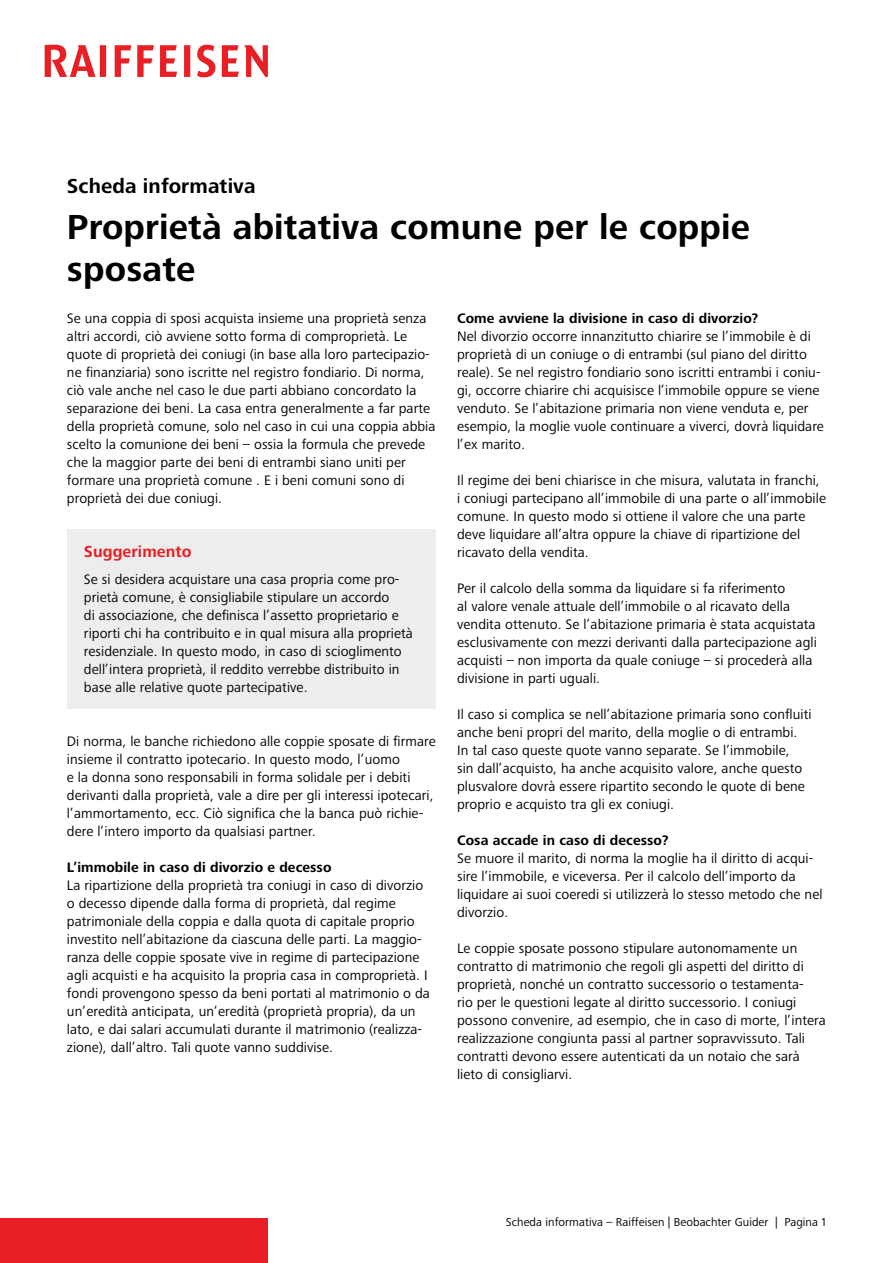
<style>
.page{position:relative;width:893px;height:1263px;background:#fff}
.page>*{position:absolute;margin:0;border:0;box-sizing:border-box;transform-origin:0 0}
.t1{font:700 36px/42px "Frutiger Next LTW1 G";letter-spacing:.005em;color:#000}
.t2{font:700 21px "Frutiger Next LTW1 G";letter-spacing:.005em;color:#000}
.t3{font:700 16.5px "Frutiger Next LTW1 G";letter-spacing:.005em;color:#e82025}
.t4{font:14.25px/18px "Frutiger Next LTW1 G";letter-spacing:.005em;color:#000}
.t5{font:700 14.25px "Frutiger Next LTW1 G";letter-spacing:.005em;color:#000}
.t6{font:12px "Frutiger Next LTW1 G";letter-spacing:.005em;color:#000}
</style>
<div class="page">
<div style="left:0;top:1218px;width:268px;height:45px;background:#e82025"></div>
<svg style="left:45px;top:45px;width:223px;height:32px"></svg>
<div style="left:67px;top:530px;width:369px;height:179px;background:#ededed"></div>
<h2 class="t2" style="left:67px;top:174px;width:190px">Scheda informativa</h2>
<h1 class="t1" style="left:67px;top:207px;width:685px">Proprietà abitativa comune per le coppie sposate</h1>
<p class="t4" style="left:67px;top:309px;width:370px">Se una coppia di sposi acquista insieme una proprietà senza altri accordi, ciò avviene sotto forma di comproprietà. Le quote di proprietà dei coniugi (in base alla loro partecipazio&shy;ne finanziaria) sono iscritte nel registro fondiario. Di norma, ciò vale anche nel caso le due parti abbiano concordato la separazione dei beni. La casa entra generalmente a far parte della proprietà comune, solo nel caso in cui una coppia abbia scelto la comunione dei beni – ossia la formula che prevede che la maggior parte dei beni di entrambi siano uniti per formare una proprietà comune . E i beni comuni sono di proprietà dei due coniugi.</p>
<p class="t5" style="left:457px;top:310px;width:303px">Come avviene la divisione in caso di divorzio?</p>
<p class="t4" style="left:457px;top:327px;width:368px">Nel divorzio occorre innanzitutto chiarire se l’immobile è di proprietà di un coniuge o di entrambi (sul piano del diritto reale). Se nel registro fondiario sono iscritti entrambi i coniu&shy;gi, occorre chiarire chi acquisisce l’immobile oppure se viene venduto. Se l’abitazione primaria non viene venduta e, per esempio, la moglie vuole continuare a viverci, dovrà liquidare l’ex marito.</p>
<p class="t4" style="left:457px;top:471px;width:370px">Il regime dei beni chiarisce in che misura, valutata in franchi, i coniugi partecipano all’immobile di una parte o all’immobile comune. In questo modo si ottiene il valore che una parte deve liquidare all’altra oppure la chiave di ripartizione del ricavato della vendita.</p>
<p class="t4" style="left:457px;top:579px;width:361px">Per il calcolo della somma da liquidare si fa riferimento<br>al valore venale attuale dell’immobile o al ricavato della vendita ottenuto. Se l’abitazione primaria è stata acquistata esclusivamente con mezzi derivanti dalla partecipazione agli acquisti – non importa da quale coniuge – si procederà alla divisione in parti uguali.</p>
<p class="t4" style="left:457px;top:705px;width:356px">Il caso si complica se nell’abitazione primaria sono confluiti anche beni propri del marito, della moglie o di entrambi.<br>In tal caso queste quote vanno separate. Se l’immobile,<br>sin dall’acquisto, ha anche acquisito valore, anche questo plusvalore dovrà essere ripartito secondo le quote di bene proprio e acquisto tra gli ex coniugi.</p>
<p class="t5" style="left:457px;top:832px;width:213px">Cosa accade in caso di decesso?</p>
<p class="t4" style="left:457px;top:849px;width:367px">Se muore il marito, di norma la moglie ha il diritto di acqui&shy;sire l’immobile, e viceversa. Per il calcolo dell’importo da liquidare ai suoi coeredi si utilizzerà lo stesso metodo che nel divorzio.</p>
<p class="t4" style="left:457px;top:939px;width:370px">Le coppie sposate possono stipulare autonomamente un contratto di matrimonio che regoli gli aspetti del diritto di proprietà, nonché un contratto successorio o testamenta-<br>rio per le questioni legate al diritto successorio. I coniugi possono convenire, ad esempio, che in caso di morte, l’intera realizzazione congiunta passi al partner sopravvissuto. Tali contratti devono essere autenticati da un notaio che sarà lieto di consigliarvi.</p>
<p class="t3" style="left:84px;top:542px;width:109px">Suggerimento</p>
<p class="t4" style="left:84px;top:570px;width:330px">Se si desidera acquistare una casa propria come pro&shy;prietà comune, è consigliabile stipulare un accordo<br>di associazione, che definisca l’assetto proprietario e riporti chi ha contribuito e in qual misura alla proprietà residenziale. In questo modo, in caso di scioglimento dell’intera proprietà, il reddito verrebbe distribuito in base alle relative quote partecipative.</p>
<p class="t4" style="left:67px;top:732px;width:370px">Di norma, le banche richiedono alle coppie sposate di firmare insieme il contratto ipotecario. In questo modo, l’uomo<br>e la donna sono responsabili in forma solidale per i debiti derivanti dalla proprietà, vale a dire per gli interessi ipotecari, l’ammortamento, ecc. Ciò significa che la banca può richie&shy;dere l’intero importo da qualsiasi partner.</p>
<p class="t5" style="left:67px;top:859px;width:266px">L’immobile in caso di divorzio e decesso</p>
<p class="t4" style="left:67px;top:876px;width:364px">La ripartizione della proprietà tra coniugi in caso di divorzio o decesso dipende dalla forma di proprietà, dal regime patrimoniale della coppia e dalla quota di capitale proprio investito nell’abitazione da ciascuna delle parti. La maggio&shy;ranza delle coppie sposate vive in regime di partecipazione agli acquisti e ha acquisito la propria casa in comproprietà. I fondi provengono spesso da beni portati al matrimonio o da un’eredità anticipata, un’eredità (proprietà propria), da un lato, e dai salari accumulati durante il matrimonio (realizza&shy;zione), dall’altro. Tali quote vanno suddivise.</p>
<p class="t6" style="left:506px;top:1215px;width:322px">Scheda informativa – Raiffeisen | Beobachter Guider | Pagina 1</p>
</div>
